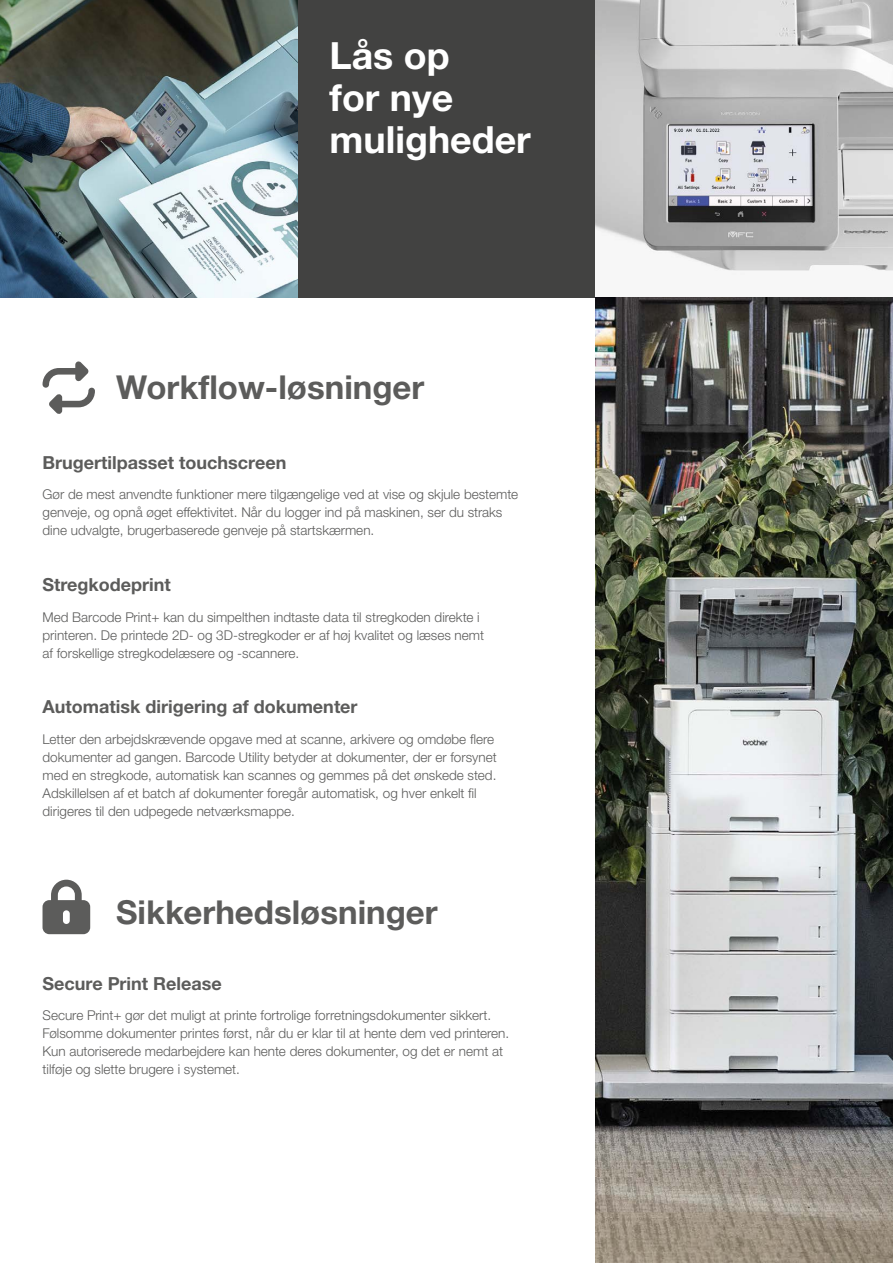
<style>
.page{position:relative;width:893px;height:1263px;background:#fff}
.page>*{position:absolute;margin:0;border:0;box-sizing:border-box;transform-origin:0 0}
.t1{font:700 37.5px/42px "Helvetica Neue LTW1 G";color:#fff}
.t2{font:700 33px "Helvetica Neue LTW1 G";color:#5c5c5b}
.t3{font:700 18px "Helvetica Neue LTW1 G";color:#5c5c5b}
.t4{font:300 13.5px/18px "Helvetica Neue LTW1 G";color:#5c5c5b}
</style>
<div class="page">
<div style="left:298px;top:0;width:297px;height:298px;background:#424241"></div>
<img style="left:595px;top:0;width:298px;height:1263px">
<img style="left:0;top:0;width:298px;height:298px">
<svg style="left:43px;top:361px;width:52px;height:53px"></svg>
<svg style="left:43px;top:880px;width:47px;height:54px"></svg>
<h1 class="t1" style="left:330px;top:35px;width:203px">Lås op<br>for nye muligheder</h1>
<h2 class="t2" style="left:116px;top:367px;width:310px">Workflow-løsninger</h2>
<h3 class="t3" style="left:43px;top:451px;width:245px">Brugertilpasset touchscreen</h3>
<p class="t4" style="left:43px;top:486px;width:477px">Gør de mest anvendte funktioner mere tilgængelige ved at vise og skjule bestemte genveje, og opnå øget effektivitet. Når du logger ind på maskinen, ser du straks dine udvalgte, brugerbaserede genveje på startskærmen.</p>
<h3 class="t3" style="left:43px;top:573px;width:130px">Stregkodeprint</h3>
<p class="t4" style="left:43px;top:608px;width:443px">Med Barcode Print+ kan du simpelthen indtaste data til stregkoden direkte i printeren. De printede 2D- og 3D-stregkoder er af høj kvalitet og læses nemt af forskellige stregkodelæsere og -scannere.</p>
<h3 class="t3" style="left:43px;top:695px;width:317px">Automatisk dirigering af dokumenter</h3>
<p class="t4" style="left:43px;top:730px;width:456px">Letter den arbejdskrævende opgave med at scanne, arkivere og omdøbe flere dokumenter ad gangen. Barcode Utility betyder at dokumenter, der er forsynet med en stregkode, automatisk kan scannes og gemmes på det ønskede sted.<br>Adskillelsen af et batch af dokumenter foregår automatisk, og hver enkelt fil dirigeres til den udpegede netværksmappe.</p>
<h2 class="t2" style="left:116px;top:892px;width:323px">Sikkerhedsløsninger</h2>
<h3 class="t3" style="left:43px;top:972px;width:181px">Secure Print Release</h3>
<p class="t4" style="left:43px;top:1006px;width:468px">Secure Print+ gør det muligt at printe fortrolige forretningsdokumenter sikkert.<br>Følsomme dokumenter printes først, når du er klar til at hente dem ved printeren.<br>Kun autoriserede medarbejdere kan hente deres dokumenter, og det er nemt at tilføje og slette brugere i systemet.</p>
</div>
